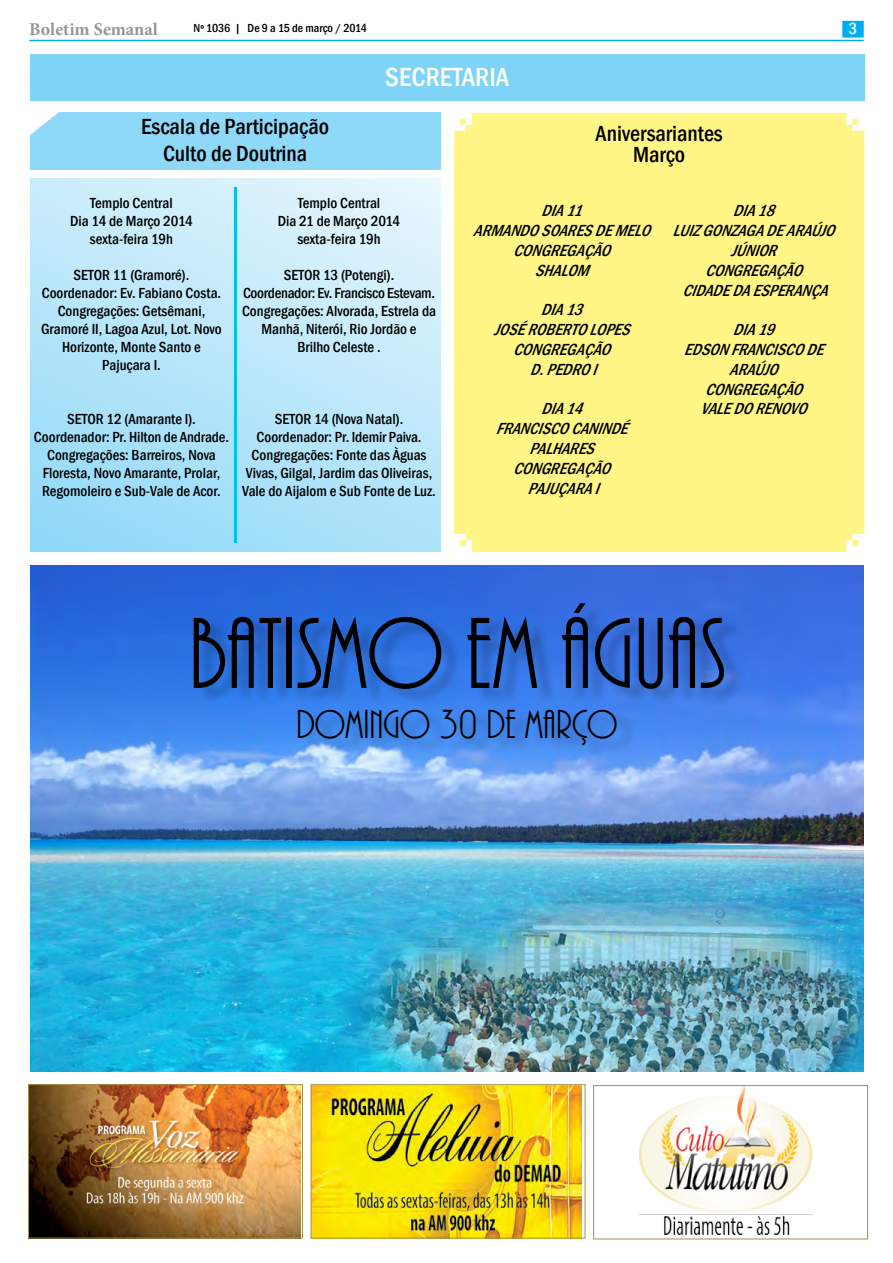
<style>
.page{position:relative;width:893px;height:1263px;background:#fff}
.page>*{position:absolute;margin:0;border:0;box-sizing:border-box;transform-origin:0 0}
.t1{font:105px "ARBONNIE";color:#000}
.t2{font:42px "ARBONNIE";color:#000}
.t3{font:500 condensed 27px "Franklin Gothic";color:#fff}
.t4{font:500 condensed 22.5px/27px "Franklin Gothic";color:#000;text-align:center}
.t5{font:700 18px "Minion Pro";color:#939598}
.t6{font:italic 500 condensed 16.5px/19.8px "Franklin Gothic";color:#000}
.t7{font:500 condensed 16.5px "Franklin Gothic";color:#fff}
.t8{font:500 condensed 15px/18px "Franklin Gothic";color:#000;text-align:center}
.t9{font:500 condensed 12px "Franklin Gothic";color:#000}
</style>
<div class="page">
<hr style="left:29px;top:40px;width:835px;height:1px;background:#00aeef">
<div style="left:842px;top:21px;width:22px;height:17px;background:#00aeef;border:2px solid #00aeef"></div>
<div style="left:30px;top:54px;width:834px;height:47px;background:#7ed3f7"></div>
<svg style="left:30px;top:179px;width:410px;height:373px;background:#bae7fa"></svg>
<div style="left:454px;top:113px;width:410px;height:439px;background:#fff685"></div>
<img style="left:30px;top:1086px;width:271px;height:150px">
<div style="left:28px;top:1084px;width:275px;height:154px;border:1px solid #a1904b"></div>
<img style="left:313px;top:1086px;width:269px;height:150px">
<div style="left:311px;top:1084px;width:274px;height:154px;border:1px solid #a1904b"></div>
<img style="left:640px;top:1087px;width:173px;height:147px">
<div style="left:593px;top:1085px;width:275px;height:154px;border:1px solid #a1904b"></div>
<hr style="left:234px;top:187px;width:3px;height:356px;background:#00c0f3">
<img style="left:30px;top:566px;width:834px;height:505px">
<div style="left:198px;top:603px;width:546px;height:158px;background:#000;opacity:.25"></div>
<p class="t5" style="left:29px;top:16px;width:130px">Boletim Semanal</p>
<p class="t9" style="left:194px;top:20px;width:175px">Nº 1036 | De 9 a 15 de março / 2014</p>
<p class="t7" style="left:849px;top:18px;width:10px">3</p>
<h3 class="t3" style="left:385px;top:60px;width:126px">SECRETARIA</h3>
<h3 class="t4" style="left:141px;top:113px;width:189px">Escala de Participação<br>Culto de Doutrina</h3>
<p class="t8" style="left:70px;top:194px;width:124px">Templo Central<br>Dia 14 de Março 2014 sexta-feira 19h</p>
<p class="t8" style="left:41px;top:266px;width:182px">SETOR 11 (Gramoré).<br>Coordenador: Ev. Fabiano Costa.<br>Congregações: Getsêmani,<br>Gramoré II, Lagoa Azul, Lot. Novo<br>Horizonte, Monte Santo e<br>Pajuçara I.</p>
<h3 class="t4" style="left:596px;top:123px;width:129px;line-height:21px">Aniversariantes<br>Março</h3>
<p class="t8" style="left:278px;top:194px;width:124px">Templo Central<br>Dia 21 de Março 2014 sexta-feira 19h</p>
<p class="t8" style="left:242px;top:266px;width:196px">SETOR 13 (Potengi).<br>Coordenador: Ev. Francisco Estevam.<br>Congregações: Alvorada, Estrela da<br>Manhã, Niterói, Rio Jordão e<br>Brilho Celeste .</p>
<p class="t6" style="left:733px;top:201px;width:50px">DI A 18</p>
<p class="t6" style="left:672px;top:221px;width:158px">LUIZGONZAGA DE AR AÚJ O</p>
<p class="t6" style="left:731px;top:240px;width:24px">JÚNIOR</p>
<p class="t6" style="left:705px;top:260px;width:20px">CONGREGA</p>
<p class="t6" style="left:541px;top:201px;width:50px">DI A 11</p>
<p class="t6" style="left:473px;top:221px;width:19px">AR MANDO</p>
<p class="t6" style="left:541px;top:221px;width:19px">SOARES</p>
<p class="t6" style="left:594px;top:221px;width:42px">DE MELO</p>
<p class="t6" style="left:513px;top:240px;width:20px">CONGREGA</p>
<p class="t6" style="left:584px;top:240px;width:26px">ÇÃO</p>
<p class="t6" style="left:535px;top:260px;width:19px">SHALOM</p>
<p class="t6" style="left:494px;top:300px;width:98px;text-indent:47px">DI A 13<br>JOSÉROBERTO</p>
<p class="t6" style="left:776px;top:260px;width:26px">ÇÃO</p>
<p class="t6" style="left:682px;top:280px;width:18px">CI DADE</p>
<p class="t6" style="left:732px;top:280px;width:38px">DA ESPERAN</p>
<p class="t6" style="left:810px;top:280px;width:18px">ÇA</p>
<p class="t6" style="left:589px;top:320px;width:17px">LOPES</p>
<p class="t6" style="left:733px;top:320px;width:50px">DI A 19</p>
<p class="t6" style="left:584px;top:339px;width:26px">ÇÃO</p>
<p class="t6" style="left:530px;top:359px;width:35px">D.PEDRO</p>
<p class="t6" style="left:592px;top:359px;width:13px">I</p>
<p class="t6" style="left:541px;top:399px;width:50px">DI A 14</p>
<p class="t6" style="left:496px;top:419px;width:17px">FR ANCISCO</p>
<p class="t6" style="left:571px;top:419px;width:19px">CANIND</p>
<p class="t6" style="left:513px;top:339px;width:20px">CONGREGA</p>
<p class="t6" style="left:684px;top:339px;width:19px">EDSON</p>
<p class="t6" style="left:731px;top:339px;width:17px">FR ANCISCO</p>
<p class="t6" style="left:806px;top:339px;width:11px">DE</p>
<p class="t6" style="left:729px;top:359px;width:45px">AR AÚJ O</p>
<p class="t6" style="left:705px;top:379px;width:20px">CONGREGA</p>
<p class="t6" style="left:776px;top:379px;width:26px">ÇÃO</p>
<p class="t6" style="left:700px;top:399px;width:74px">VALE DO RENOVO</p>
<p class="t8" style="left:34px;top:410px;width:196px">SETOR 12 (Amarante I).<br>Coordenador: Pr. Hilton de Andrade.<br>Congregações: Barreiros, Nova<br>Floresta, Novo Amarante, Prolar,<br>Regomoleiro e Sub-Vale de Acor.</p>
<p class="t8" style="left:242px;top:410px;width:195px">SETOR 14 (Nova Natal).<br>Coordenador: Pr. Idemir Paiva.<br>Congregações: Fonte das Àguas<br>Vivas, Gilgal, Jardim das Oliveiras,<br>Vale do Aijalom e Sub Fonte de Luz.</p>
<p class="t6" style="left:620px;top:419px;width:17px">É</p>
<p class="t6" style="left:513px;top:438px;width:34px;text-indent:16px">PALHARES<br>CONGREGA</p>
<p class="t6" style="left:528px;top:458px;width:82px;text-align:right">ÇÃO<br>PAJ UÇARA I</p>
<h1 class="t1" style="left:189px;top:600px;width:538px">BATISMO EM ÁGUAS</h1>
<h2 class="t2" style="left:296px;top:703px;width:323px">DOMINGO 30 DE MARÇO</h2>
</div>
